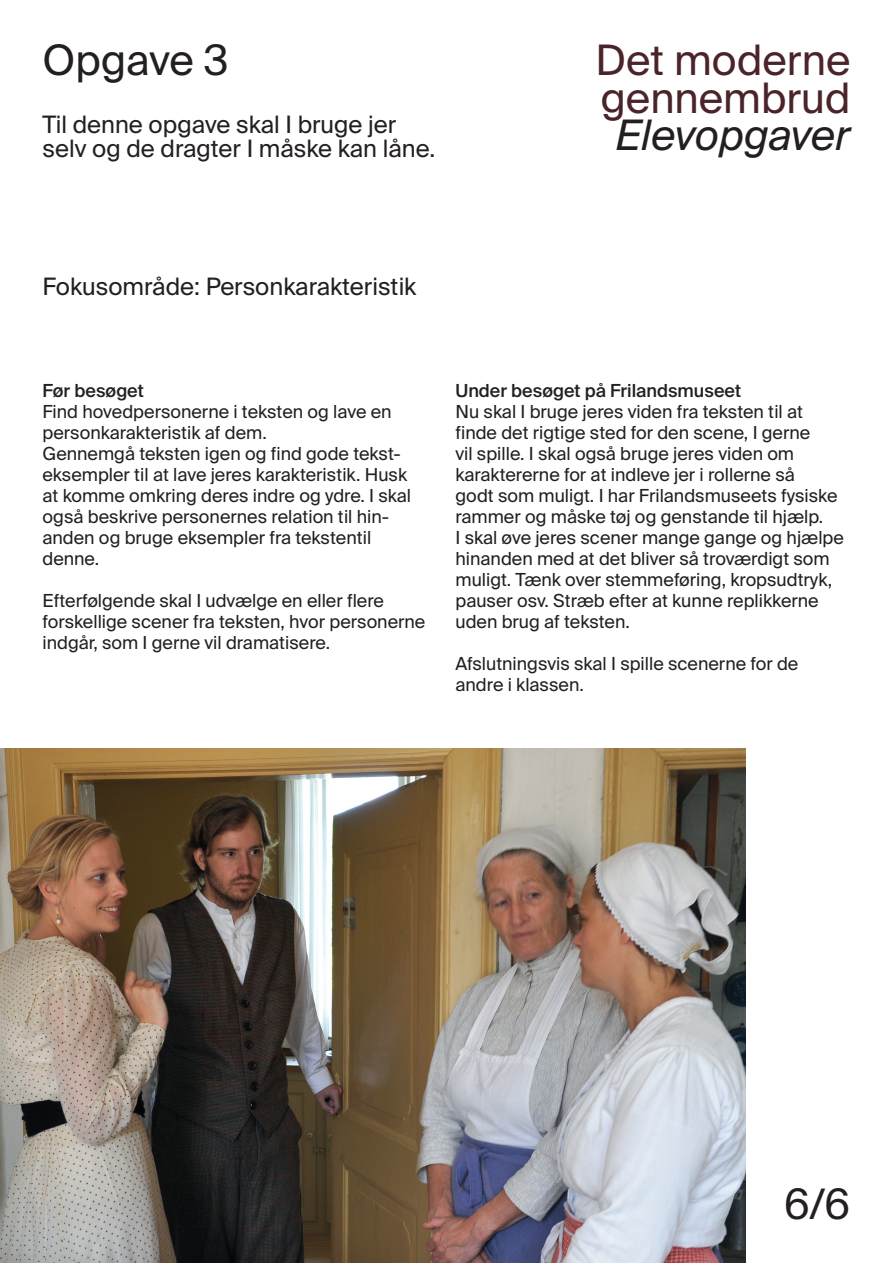
<style>
.page{position:relative;width:893px;height:1263px;background:#fff}
.page>*{position:absolute;margin:0;border:0;box-sizing:border-box;transform-origin:0 0}
.t1{font:42px/37.5px "Suisse Intl";color:#4b2429}
.t2{font:italic 42px "Suisse Intl";color:#231f20}
.t3{font:42px "Suisse Intl";color:#231f20}
.t4{font:24px/24px "Suisse Intl";color:#231f20}
.t5{font:18px/21px "Suisse Intl";color:#231f20}
.t6{font:500 18px "Suisse Intl";color:#231f20}
</style>
<div class="page">
<img style="left:0;top:748px;width:746px;height:515px">
<h1 class="t3" style="left:43px;top:36px;width:187px">Opgave 3</h1>
<h2 class="t4" style="left:43px;top:113px;width:394px">Til denne opgave skal I bruge jer selv og de dragter I måske kan låne.</h2>
<h1 class="t1" style="left:595px;top:42px;width:256px">Det moderne gennembrud</h1>
<h1 class="t2" style="left:615px;top:111px;width:237px">Elevopgaver</h1>
<h2 class="t4" style="left:43px;top:275px;width:375px">Fokusområde: Personkarakteristik</h2>
<p class="t6" style="left:43px;top:380px;width:103px">Før besøget</p>
<p class="t5" style="left:43px;top:401px;width:370px">Find hovedpersonerne i teksten og lave en personkarakteristik af dem.<br>Gennemgå teksten igen og find gode tekst&shy;eksempler til at lave jeres karakteristik. Husk at komme omkring deres indre og ydre. I skal også beskrive personernes relation til hin&shy;anden og bruge eksempler fra tekstentil denne.</p>
<p class="t5" style="left:43px;top:590px;width:384px">Efterfølgende skal I udvælge en eller flere forskellige scener fra teksten, hvor personerne indgår, som I gerne vil dramatisere.</p>
<p class="t6" style="left:455px;top:380px;width:287px">Under besøget på Frilandsmuseet</p>
<p class="t5" style="left:455px;top:401px;width:390px">Nu skal I bruge jeres viden fra teksten til at finde det rigtige sted for den scene, I gerne<br>vil spille. I skal også bruge jeres viden om karaktererne for at indleve jer i rollerne så<br>godt som muligt. I har Frilandsmuseets fysiske rammer og måske tøj og genstande til hjælp.<br>I skal øve jeres scener mange gange og hjælpe hinanden med at det bliver så troværdigt som muligt. Tænk over stemmeføring, kropsudtryk, pauser osv. Stræb efter at kunne replikkerne uden brug af teksten.</p>
<p class="t5" style="left:455px;top:653px;width:344px">Afslutningsvis skal I spille scenerne for de andre i klassen.</p>
<h1 class="t3" style="left:784px;top:1180px;width:68px">6/6</h1>
</div>
